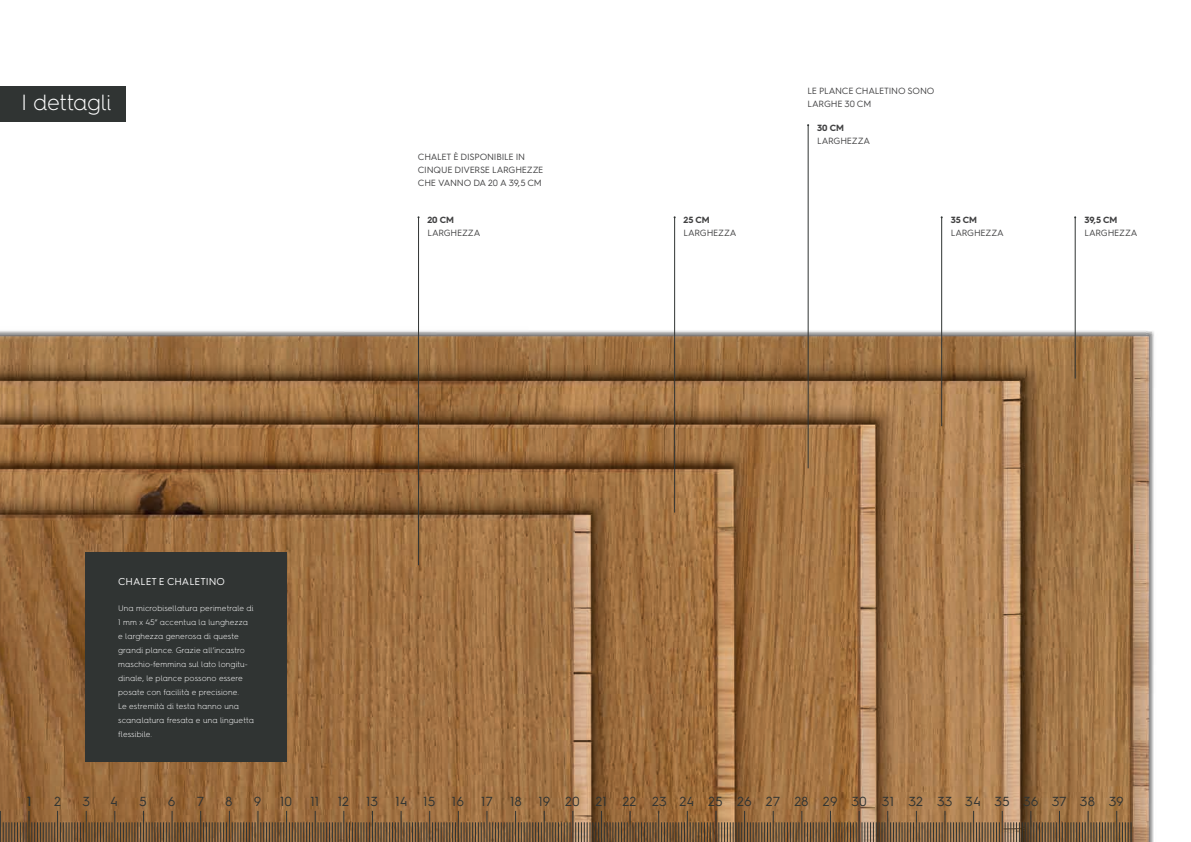
<style>
.page{position:relative;width:1191px;height:842px;background:#fff}
.page>*{position:absolute;margin:0;border:0;box-sizing:border-box;transform-origin:0 0}
.t1{font:300 22px "Hurme Geometric Sans 4";letter-spacing:-.025em;color:#fff}
.t2{font:13.1px "Hurme Geometric Sans 4";letter-spacing:.01em;color:#303433}
.t3{font:10px "Hurme Geometric Sans 4";color:#fff}
.t4{font:9px/13px "Hurme Geometric Sans 4";letter-spacing:-.02em;color:#414142}
.t5{font:700 9px "Hurme Geometric Sans 4";color:#414142}
.t6{font:300 8px/14px "Hurme Geometric Sans 4";letter-spacing:.005em;color:#fff}
</style>
<div class="page">
<img style="left:0;top:255px;width:1154px;height:587px">
<hr style="left:57px;top:811px;width:1px;height:31px;background:#303433">
<hr style="left:86px;top:811px;width:1px;height:31px;background:#303433">
<hr style="left:114px;top:811px;width:1px;height:31px;background:#303433">
<hr style="left:143px;top:811px;width:1px;height:31px;background:#303433">
<hr style="left:172px;top:811px;width:1px;height:31px;background:#303433">
<hr style="left:200px;top:811px;width:1px;height:31px;background:#303433">
<hr style="left:229px;top:811px;width:1px;height:31px;background:#303433">
<hr style="left:258px;top:811px;width:1px;height:31px;background:#303433">
<hr style="left:286px;top:811px;width:1px;height:31px;background:#303433">
<hr style="left:315px;top:811px;width:1px;height:31px;background:#303433">
<hr style="left:343px;top:811px;width:1px;height:31px;background:#303433">
<hr style="left:372px;top:811px;width:1px;height:31px;background:#303433">
<hr style="left:401px;top:811px;width:1px;height:31px;background:#303433">
<hr style="left:429px;top:811px;width:1px;height:31px;background:#303433">
<hr style="left:458px;top:811px;width:1px;height:31px;background:#303433">
<hr style="left:486px;top:811px;width:1px;height:31px;background:#303433">
<hr style="left:515px;top:811px;width:1px;height:31px;background:#303433">
<hr style="left:544px;top:811px;width:1px;height:31px;background:#303433">
<hr style="left:572px;top:811px;width:1px;height:31px;background:#303433">
<hr style="left:601px;top:811px;width:1px;height:31px;background:#303433">
<hr style="left:630px;top:811px;width:1px;height:31px;background:#303433">
<hr style="left:658px;top:811px;width:1px;height:31px;background:#303433">
<hr style="left:687px;top:811px;width:1px;height:31px;background:#303433">
<hr style="left:715px;top:811px;width:1px;height:31px;background:#303433">
<hr style="left:744px;top:811px;width:1px;height:31px;background:#303433">
<hr style="left:773px;top:811px;width:1px;height:31px;background:#303433">
<hr style="left:801px;top:811px;width:1px;height:31px;background:#303433">
<hr style="left:830px;top:811px;width:1px;height:31px;background:#303433">
<hr style="left:0;top:811px;width:1px;height:31px;background:#303433">
<hr style="left:29px;top:811px;width:1px;height:31px;background:#303433">
<hr style="left:858px;top:811px;width:1px;height:31px;background:#303433">
<hr style="left:887px;top:811px;width:1px;height:31px;background:#303433">
<hr style="left:916px;top:811px;width:1px;height:31px;background:#303433">
<hr style="left:944px;top:811px;width:1px;height:31px;background:#303433">
<hr style="left:973px;top:811px;width:1px;height:31px;background:#303433">
<hr style="left:1002px;top:811px;width:1px;height:31px;background:#303433">
<hr style="left:1030px;top:811px;width:1px;height:31px;background:#303433">
<hr style="left:1059px;top:811px;width:1px;height:31px;background:#303433">
<hr style="left:1087px;top:811px;width:1px;height:31px;background:#303433">
<hr style="left:1116px;top:811px;width:1px;height:31px;background:#303433">
<svg style="left:3px;top:822px;width:1128px;height:20px;background:#785b3d"></svg>
<hr style="left:1075px;top:217px;width:1px;height:162px;background:#303433">
<div style="left:85px;top:552px;width:201px;height:210px;background:#303433"></div>
<div style="left:0;top:87px;width:126px;height:35px;background:#303433"></div>
<hr style="left:941px;top:217px;width:1px;height:209px;background:#303433">
<hr style="left:808px;top:125px;width:1px;height:343px;background:#303433">
<hr style="left:674px;top:217px;width:1px;height:296px;background:#303433">
<hr style="left:418px;top:217px;width:1px;height:348px;background:#303433">
<p class="t4" style="left:807px;top:84px;width:128px">LE PLANCE CHALETINO SONO</p>
<h1 class="t1" style="left:21px;top:87px;width:92px">I dettagli</h1>
<p class="t4" style="left:807px;top:97px;width:65px">LARGHE 30 CM</p>
<p class="t4" style="left:418px;top:150px;width:127px">CHALET È DISPONIBILE IN<br>CINQUE DIVERSE LARGHEZZE<br>CHE VANNO DA 20 A 39,5 CM</p>
<p class="t5" style="left:683px;top:214px;width:28px">25 CM</p>
<p class="t4" style="left:683px;top:226px;width:55px">LARGHEZZA</p>
<p class="t5" style="left:817px;top:122px;width:28px">30 CM</p>
<p class="t4" style="left:817px;top:134px;width:55px">LARGHEZZA</p>
<p class="t5" style="left:427px;top:214px;width:28px">20 CM</p>
<p class="t4" style="left:427px;top:226px;width:55px">LARGHEZZA</p>
<p class="t5" style="left:950px;top:214px;width:28px">35 CM</p>
<p class="t4" style="left:950px;top:226px;width:55px">LARGHEZZA</p>
<p class="t5" style="left:1084px;top:214px;width:34px">39,5 CM</p>
<p class="t4" style="left:1084px;top:226px;width:55px">LARGHEZZA</p>
<p class="t3" style="left:118px;top:574px;width:108px">CHALET E CHALETINO</p>
<p class="t6" style="left:118px;top:601px;width:137px">Una microbisellatura perimetrale di<br>1 mm x 45” accentua la lunghezza e larghezza generosa di queste grandi plance. Grazie all’incastro maschio-femmina sul lato longitu&shy;dinale, le plance possono essere posate con facilità e precisione.<br>Le estremità di testa hanno una scanalatura fresata e una linguetta flessibile.</p>
<h2 class="t2" style="left:27px;top:792px;width:6px">1</h2>
<h2 class="t2" style="left:54px;top:792px;width:8px">2</h2>
<h2 class="t2" style="left:82px;top:792px;width:9px">3</h2>
<h2 class="t2" style="left:110px;top:792px;width:9px">4</h2>
<h2 class="t2" style="left:139px;top:792px;width:9px">5</h2>
<h2 class="t2" style="left:168px;top:792px;width:9px">6</h2>
<h2 class="t2" style="left:197px;top:792px;width:9px">7</h2>
<h2 class="t2" style="left:225px;top:792px;width:9px">8</h2>
<h2 class="t2" style="left:254px;top:792px;width:9px">9</h2>
<h2 class="t2" style="left:280px;top:792px;width:14px">10</h2>
<h2 class="t2" style="left:310px;top:792px;width:10px">11</h2>
<h2 class="t2" style="left:338px;top:792px;width:13px">12</h2>
<h2 class="t2" style="left:366px;top:792px;width:14px">13</h2>
<h2 class="t2" style="left:395px;top:792px;width:41px">14 15</h2>
<h2 class="t2" style="left:452px;top:792px;width:14px">16</h2>
<h2 class="t2" style="left:481px;top:792px;width:13px">17</h2>
<h2 class="t2" style="left:510px;top:792px;width:13px">18</h2>
<h2 class="t2" style="left:538px;top:792px;width:587px">19 20 21 22 23 24 25 26 27 28 29 30 31 32 33 34 35 36 37 38 39</h2>
</div>
